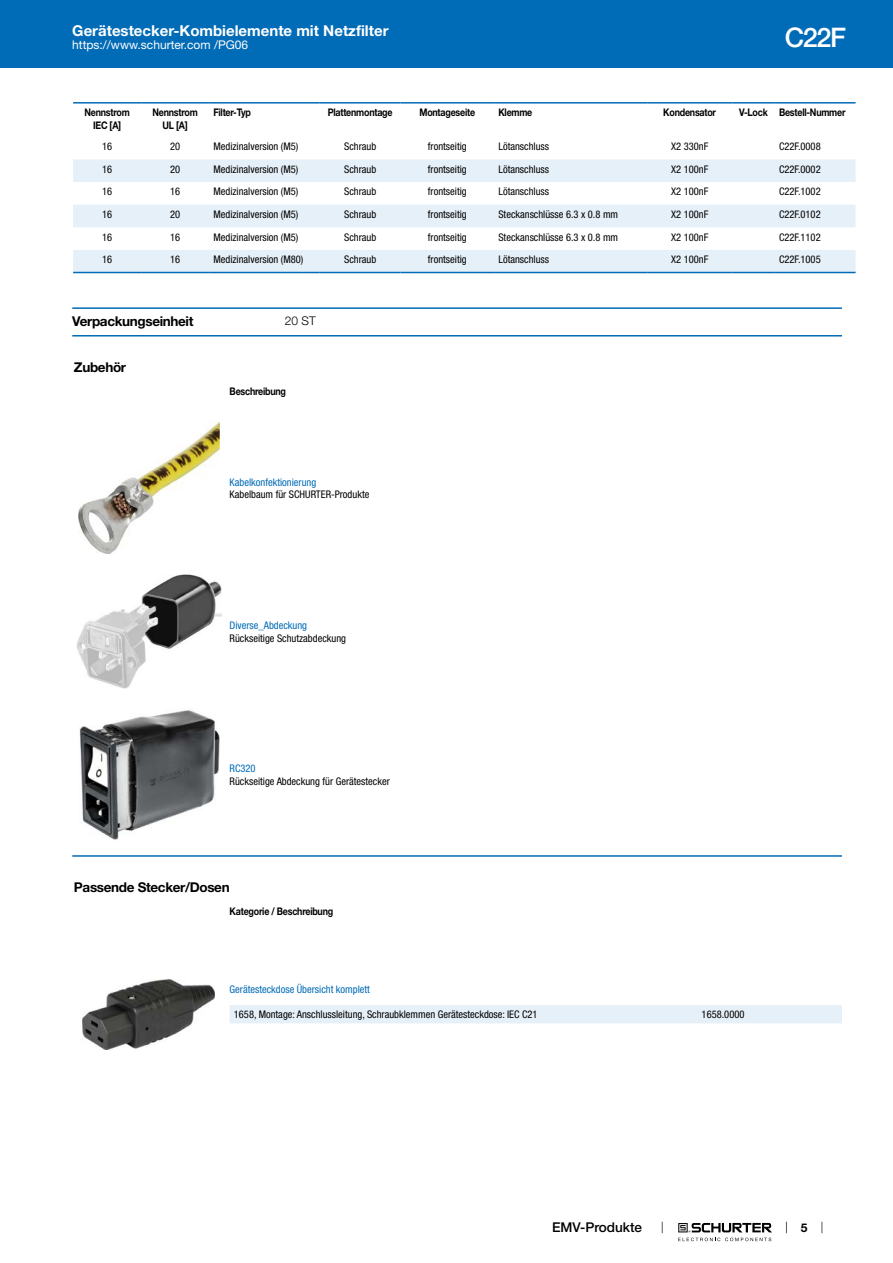
<style>
.page{position:relative;width:893px;height:1263px;background:#fff}
.page>*{position:absolute;margin:0;border:0;box-sizing:border-box;transform-origin:0 0}
.t1{font:500 27px "Helvetica Neue LT";color:#fff}
.t2{font:700 15px "Helvetica Neue LT";color:#fff}
.t3{font:700 13.5px "Helvetica Neue LT";letter-spacing:-.025em;color:#000}
.t4{font:500 13.5px "Helvetica Neue LT";color:#000}
.t5{font:12px "Helvetica Neue LT";color:#fff}
.t6{font:300 12px "Helvetica Neue LT";color:#000}
.t7{font:700 12px "Helvetica Neue LT";color:#000}
.t8{font:condensed 10.5px "Helvetica Neue LT";color:#000}
.t9{font:700 10.5px/12.6px "Helvetica Neue LT";letter-spacing:-.025em;color:#000;text-align:center;scale:.85 1}
.t10{font:condensed 10.5px "Helvetica Neue LT";color:#006bb6}
</style>
<div class="page">
<svg style="left:678px;top:1223px;width:94px;height:18px"></svg>
<div style="left:0;top:0;width:893px;height:68px;background:#006bb6"></div>
<svg style="left:73px;top:273px;width:782px;height:1px"></svg>
<svg style="left:73px;top:159px;width:782px;height:113px;fill:#e6f0f8"></svg>
<hr style="left:73px;top:102px;width:68px;height:2px;background:#006bb6">
<hr style="left:141px;top:102px;width:68px;height:2px;background:#006bb6">
<hr style="left:209px;top:102px;width:111px;height:2px;background:#006bb6">
<hr style="left:320px;top:102px;width:81px;height:2px;background:#006bb6">
<hr style="left:401px;top:102px;width:93px;height:2px;background:#006bb6">
<hr style="left:494px;top:102px;width:153px;height:2px;background:#006bb6">
<hr style="left:647px;top:102px;width:85px;height:2px;background:#006bb6">
<hr style="left:732px;top:102px;width:43px;height:2px;background:#006bb6">
<hr style="left:775px;top:102px;width:80px;height:2px;background:#006bb6">
<hr style="left:73px;top:272px;width:68px;height:1px;background:#006bb6">
<hr style="left:141px;top:272px;width:68px;height:1px;background:#006bb6">
<hr style="left:209px;top:272px;width:111px;height:1px;background:#006bb6">
<hr style="left:320px;top:272px;width:81px;height:1px;background:#006bb6">
<hr style="left:401px;top:272px;width:93px;height:1px;background:#006bb6">
<hr style="left:494px;top:272px;width:153px;height:1px;background:#006bb6">
<hr style="left:647px;top:272px;width:85px;height:1px;background:#006bb6">
<hr style="left:732px;top:272px;width:43px;height:1px;background:#006bb6">
<hr style="left:775px;top:272px;width:80px;height:1px;background:#006bb6">
<hr style="left:72px;top:307px;width:770px;height:2px;background:#006bb6">
<hr style="left:72px;top:335px;width:770px;height:1px;background:#006bb6">
<img style="left:78px;top:422px;width:141px;height:132px">
<img style="left:77px;top:575px;width:144px;height:113px">
<img style="left:79px;top:710px;width:140px;height:130px">
<hr style="left:72px;top:855px;width:770px;height:2px;background:#006bb6">
<img style="left:83px;top:979px;width:132px;height:70px">
<div style="left:230px;top:1005px;width:612px;height:18px;background:#e6f0f8"></div>
<h2 class="t2" style="left:72px;top:21px;width:318px">Gerätestecker-Kombielemente mit Netzfilter</h2>
<p class="t5" style="left:72px;top:38px;width:178px">https://www.schurter.com /PG06</p>
<h1 class="t1" style="left:785px;top:21px;width:63px">C22F</h1>
<p class="t9" style="left:84px;top:106px;width:55px">Nennstrom<br>IEC [A]</p>
<p class="t9" style="left:153px;top:106px;width:55px">Nennstrom<br>UL [A]</p>
<p class="t9" style="left:213px;top:106px;width:46px">Filter-Typ</p>
<p class="t9" style="left:328px;top:106px;width:78px">Plattenmontage</p>
<p class="t9" style="left:419px;top:106px;width:67px">Montageseite</p>
<p class="t9" style="left:498px;top:106px;width:42px">Klemme</p>
<p class="t9" style="left:663px;top:106px;width:64px">Kondensator</p>
<p class="t9" style="left:739px;top:106px;width:127px">V-Lock Bestell-Nummer</p>
<p class="t8" style="left:102px;top:140px;width:12px">16</p>
<p class="t8" style="left:170px;top:140px;width:12px">20</p>
<p class="t8" style="left:213px;top:140px;width:86px">Medizinalversion (M5)</p>
<p class="t8" style="left:344px;top:140px;width:34px">Schraub</p>
<p class="t8" style="left:428px;top:140px;width:40px">frontseitig</p>
<p class="t8" style="left:498px;top:140px;width:52px">Lötanschluss</p>
<p class="t8" style="left:671px;top:140px;width:39px">X2 330nF</p>
<p class="t8" style="left:779px;top:140px;width:43px">C22F.0008</p>
<p class="t8" style="left:102px;top:163px;width:12px">16</p>
<p class="t8" style="left:170px;top:163px;width:12px">20</p>
<p class="t8" style="left:213px;top:163px;width:86px">Medizinalversion (M5)</p>
<p class="t8" style="left:344px;top:163px;width:34px">Schraub</p>
<p class="t8" style="left:428px;top:163px;width:40px">frontseitig</p>
<p class="t8" style="left:498px;top:163px;width:52px">Lötanschluss</p>
<p class="t8" style="left:671px;top:163px;width:39px">X2 100nF</p>
<p class="t8" style="left:779px;top:163px;width:43px">C22F.0002</p>
<p class="t8" style="left:102px;top:186px;width:12px">16</p>
<p class="t8" style="left:170px;top:186px;width:12px">16</p>
<p class="t8" style="left:213px;top:186px;width:86px">Medizinalversion (M5)</p>
<p class="t8" style="left:344px;top:186px;width:34px">Schraub</p>
<p class="t8" style="left:428px;top:186px;width:40px">frontseitig</p>
<p class="t8" style="left:498px;top:186px;width:52px">Lötanschluss</p>
<p class="t8" style="left:671px;top:186px;width:39px">X2 100nF</p>
<p class="t8" style="left:779px;top:186px;width:43px">C22F.1002</p>
<p class="t8" style="left:102px;top:208px;width:12px">16</p>
<p class="t8" style="left:170px;top:208px;width:12px">20</p>
<p class="t8" style="left:213px;top:208px;width:86px">Medizinalversion (M5)</p>
<p class="t8" style="left:344px;top:208px;width:34px">Schraub</p>
<p class="t8" style="left:428px;top:208px;width:40px">frontseitig</p>
<p class="t8" style="left:498px;top:208px;width:121px">Steckanschlüsse 6.3 x 0.8 mm</p>
<p class="t8" style="left:671px;top:208px;width:39px">X2 100nF</p>
<p class="t8" style="left:779px;top:208px;width:43px">C22F.0102</p>
<p class="t8" style="left:102px;top:231px;width:12px">16</p>
<p class="t8" style="left:170px;top:231px;width:12px">16</p>
<p class="t8" style="left:213px;top:231px;width:86px">Medizinalversion (M5)</p>
<p class="t8" style="left:344px;top:231px;width:34px">Schraub</p>
<p class="t8" style="left:428px;top:231px;width:40px">frontseitig</p>
<p class="t8" style="left:498px;top:231px;width:121px">Steckanschlüsse 6.3 x 0.8 mm</p>
<p class="t8" style="left:671px;top:231px;width:39px">X2 100nF</p>
<p class="t8" style="left:779px;top:231px;width:43px">C22F.1102</p>
<p class="t8" style="left:102px;top:253px;width:12px">16</p>
<p class="t8" style="left:170px;top:253px;width:12px">16</p>
<p class="t8" style="left:213px;top:253px;width:91px">Medizinalversion (M80)</p>
<p class="t8" style="left:344px;top:253px;width:34px">Schraub</p>
<p class="t8" style="left:428px;top:253px;width:40px">frontseitig</p>
<p class="t8" style="left:498px;top:253px;width:52px">Lötanschluss</p>
<p class="t8" style="left:671px;top:253px;width:39px">X2 100nF</p>
<p class="t8" style="left:779px;top:253px;width:43px">C22F.1005</p>
<p class="t3" style="left:72px;top:313px;width:123px">Verpackungseinheit</p>
<p class="t6" style="left:285px;top:314px;width:32px">20 ST</p>
<p class="t3" style="left:74px;top:359px;width:54px">Zubehör</p>
<p class="t9" style="left:230px;top:385px;width:68px">Beschreibung</p>
<p class="t10" style="left:230px;top:476px;width:88px">Kabelkonfektionierung</p>
<p class="t8" style="left:230px;top:488px;width:141px">Kabelbaum für SCHURTER-Produkte</p>
<p class="t10" style="left:230px;top:620px;width:79px">Diverse_Abdeckung</p>
<p class="t8" style="left:230px;top:632px;width:118px">Rückseitige Schutzabdeckung</p>
<p class="t10" style="left:230px;top:763px;width:28px">RC320</p>
<p class="t8" style="left:230px;top:775px;width:162px">Rückseitige Abdeckung für Gerätestecker</p>
<p class="t3" style="left:74px;top:879px;width:157px">Passende Stecker/Dosen</p>
<p class="t9" style="left:230px;top:905px;width:123px">Kategorie / Beschreibung</p>
<p class="t10" style="left:230px;top:983px;width:142px">Gerätesteckdose Übersicht komplett</p>
<p class="t8" style="left:234px;top:1009px;width:305px">1658, Montage: Anschlussleitung, Schraubklemmen Gerätesteckdose: IEC C21</p>
<p class="t8" style="left:702px;top:1009px;width:44px">1658.0000</p>
<p class="t4" style="left:552px;top:1219px;width:92px">EMV-Produkte</p>
<p class="t7" style="left:801px;top:1220px;width:8px">5</p>
</div>
